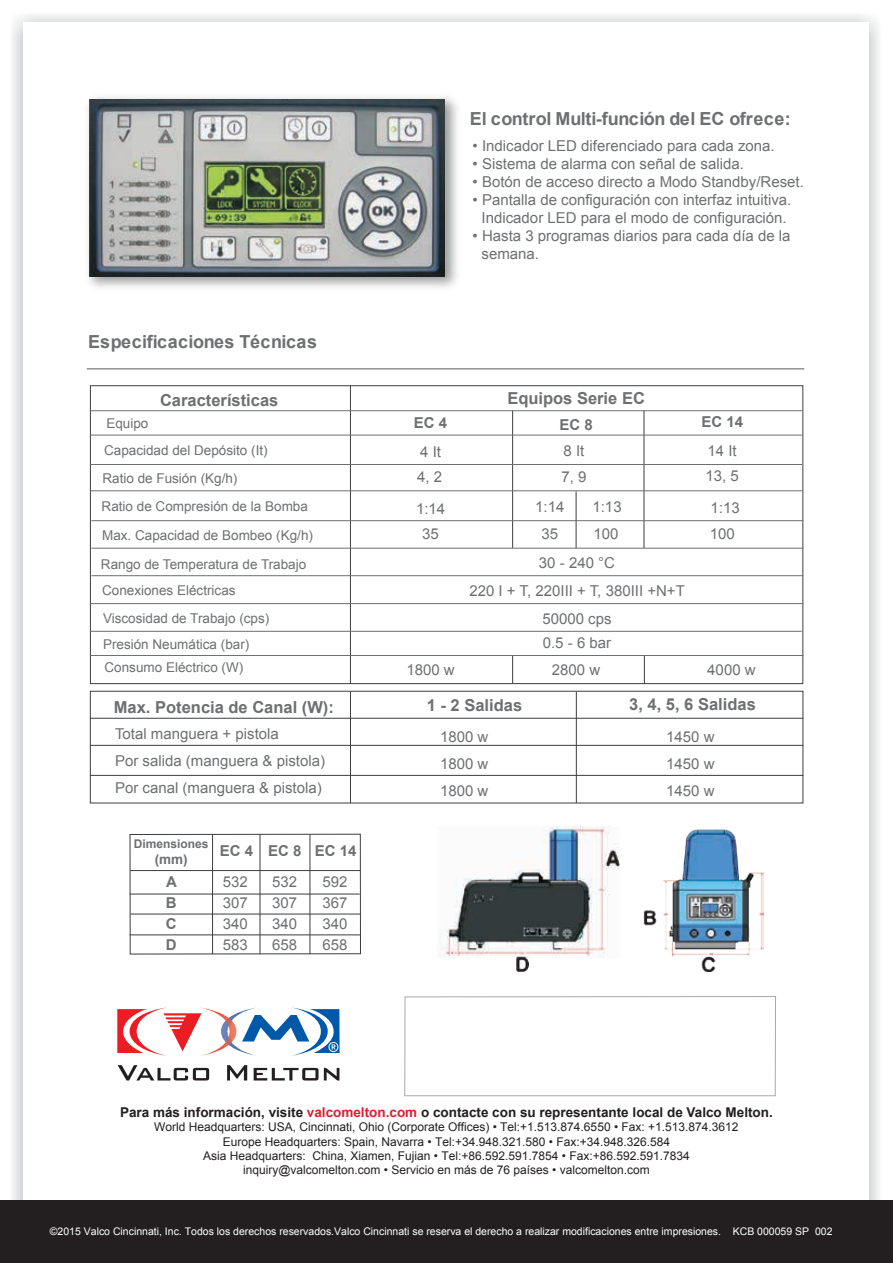
<style>
.page{position:relative;width:893px;height:1263px;background:#fff}
.page>*{position:absolute;margin:0;border:0;box-sizing:border-box;transform-origin:0 0}
.t1{font:700 18px "Arial";color:#6d6f71}
.t2{font:700 16.5px "Arial";color:#6d6f71}
.t3{font:15px/21px "Arial";color:#6d6f71}
.t4{font:700 15px/21px "Arial";color:#6d6f71;text-align:justify}
.t5{font:13.5px/27.8px "Arial";color:#6d6f71}
.t6{font:700 13.5px "Arial";color:#231f20}
.t7{font:700 13.5px "Arial";color:#6d6f71}
.t8{font:12px/14.4px "Arial";color:#231f20;text-align:center}
.t9{font:700 12px "Arial";color:#6d6f71}
.t10{font:10.5px "Arial";color:#fff}
.s1{color:#de1e33}
</style>
<div class="page">
<div style="left:0;top:1200px;width:893px;height:63px;background:#231f20"></div>
<img style="left:236px;top:1011px;width:6px;height:41px">
<img style="left:201px;top:1007px;width:35px;height:49px">
<svg style="left:118px;top:1065px;width:221px;height:15px"></svg>
<svg style="left:117px;top:1007px;width:84px;height:49px"></svg>
<svg style="left:242px;top:1007px;width:98px;height:49px"></svg>
<div style="left:405px;top:996px;width:371px;height:100px;border:1px solid #a7a9ac"></div>
<hr style="left:87px;top:368px;width:717px;height:1px;background:#6d6f71">
<img style="left:87px;top:96px;width:371px;height:192px">
<img style="left:90px;top:99px;width:355px;height:178px">
<img style="left:438px;top:826px;width:325px;height:145px">
<svg style="left:129px;top:13px;width:232px;height:942px"></svg>
<svg style="left:90px;top:385px;width:714px;height:299px"></svg>
<hr style="left:90px;top:435px;width:712px;height:1px;background:#6d6f71">
<hr style="left:90px;top:464px;width:712px;height:1px;background:#6d6f71">
<hr style="left:90px;top:490px;width:712px;height:1px;background:#6d6f71">
<hr style="left:91px;top:520px;width:712px;height:1px;background:#6d6f71">
<hr style="left:91px;top:548px;width:712px;height:1px;background:#6d6f71">
<hr style="left:91px;top:575px;width:712px;height:1px;background:#6d6f71">
<hr style="left:90px;top:603px;width:713px;height:1px;background:#6d6f71">
<hr style="left:90px;top:631px;width:712px;height:1px;background:#6d6f71">
<hr style="left:91px;top:655px;width:712px;height:1px;background:#6d6f71">
<hr style="left:90px;top:410px;width:712px;height:1px;background:#6d6f71">
<svg style="left:90px;top:690px;width:714px;height:114px"></svg>
<hr style="left:350px;top:692px;width:1px;height:111px;background:#3f3d3e">
<hr style="left:90px;top:745px;width:713px;height:1px;background:#3f3d3e">
<hr style="left:90px;top:718px;width:713px;height:1px;background:#3f3d3e">
<hr style="left:576px;top:692px;width:1px;height:111px;background:#3f3d3e">
<hr style="left:90px;top:775px;width:713px;height:1px;background:#3f3d3e">
<p class="t1" style="left:470px;top:106px;width:322px">El control Multi-función del EC ofrece:</p>
<p class="t1" style="left:88px;top:330px;width:230px">Especificaciones Técnicas</p>
<p class="t3" style="left:473px;top:135px;width:304px">• Indicador LED diferenciado para cada zona.</p>
<p class="t3" style="left:473px;top:153px;width:273px">• Sistema de alarma con señal de salida.</p>
<p class="t3" style="left:473px;top:171px;width:333px">• Botón de acceso directo a Modo Standby/Reset.</p>
<p class="t3" style="left:473px;top:191px;width:320px;line-height:18px;text-align:center">• Pantalla de configuración con interfaz intuitiva.<br>Indicador LED para el modo de configuración.</p>
<p class="t3" style="left:482px;top:227px;width:310px;line-height:18px;text-indent:-9px">• Hasta 3 programas diarios para cada día de la semana.</p>
<p class="t2" style="left:160px;top:389px;width:120px">Características</p>
<p class="t2" style="left:507px;top:387px;width:139px">Equipos Serie EC</p>
<p class="t5" style="left:104px;top:436px;width:165px">Capacidad del Depósito (It)</p>
<p class="t4" style="left:414px;top:413px;width:35px">EC 4</p>
<p class="t3" style="left:417px;top:440px;width:27px;line-height:25px">4 It<br>4, 2</p>
<p class="t3" style="left:416px;top:496px;width:31px;line-height:25.3px;text-align:center">1:14<br>35</p>
<p class="t5" style="left:106px;top:409px;width:44px">Equipo</p>
<p class="t4" style="left:559px;top:415px;width:35px">EC 8</p>
<p class="t3" style="left:561px;top:438px;width:27px;line-height:25.7px">8 It<br>7, 9</p>
<p class="t3" style="left:535px;top:497px;width:31px">1:14</p>
<p class="t3" style="left:592px;top:497px;width:31px">1:13</p>
<p class="t3" style="left:541px;top:524px;width:18px">35</p>
<p class="t3" style="left:593px;top:523px;width:27px">100</p>
<p class="t5" style="left:102px;top:464px;width:208px">Ratio de Fusión (Kg/h)<br>Ratio de Compresión de la Bomba</p>
<p class="t5" style="left:101px;top:521px;width:214px;line-height:29px">Max. Capacidad de Bombeo (Kg/h)<br>Rango de Temperatura de Trabajo</p>
<p class="t5" style="left:102px;top:576px;width:169px">Conexiones Eléctricas<br>Viscosidad de Trabajo (cps)</p>
<p class="t5" style="left:103px;top:632px;width:148px;line-height:23.9px">Presión Neumática (bar)<br>Consumo Eléctrico (W)</p>
<p class="t3" style="left:539px;top:552px;width:78px">30 - 240 °C</p>
<p class="t3" style="left:469px;top:580px;width:217px">220 I + T, 220III + T, 380III +N+T</p>
<p class="t3" style="left:542px;top:607px;width:71px;line-height:23.5px">50000 cps<br>0.5 - 6 bar</p>
<p class="t3" style="left:406px;top:659px;width:50px">1800 w</p>
<p class="t3" style="left:552px;top:660px;width:50px">2800 w</p>
<p class="t4" style="left:701px;top:412px;width:43px">EC 14</p>
<p class="t3" style="left:705px;top:438px;width:35px;line-height:25.5px">14 It<br>13, 5</p>
<p class="t3" style="left:710px;top:494px;width:32px;line-height:26.5px">1:13<br>100</p>
<p class="t3" style="left:707px;top:659px;width:50px">4000 w</p>
<p class="t2" style="left:114px;top:696px;width:222px">Max. Potencia de Canal (W):</p>
<p class="t3" style="left:115px;top:720px;width:212px;line-height:27px">Total manguera + pistola<br>Por salida (manguera &amp; pistola)<br>Por canal (manguera &amp; pistola)</p>
<p class="t9" style="left:134px;top:836px;width:76px">Dimensiones</p>
<p class="t7" style="left:155px;top:850px;width:34px">(mm)</p>
<p class="t4" style="left:166px;top:871px;width:13px">A B C D</p>
<p class="t4" style="left:220px;top:840px;width:138px">EC 4 EC 8 EC 14</p>
<p class="t3" style="left:223px;top:871px;width:27px;text-align:justify">532<br>307<br>340<br>583</p>
<p class="t3" style="left:272px;top:871px;width:27px;text-align:justify">532<br>307<br>340<br>658</p>
<p class="t3" style="left:322px;top:871px;width:27px;text-align:justify">592<br>367<br>340<br>658</p>
<p class="t2" style="left:427px;top:694px;width:97px">1 - 2 Salidas</p>
<p class="t2" style="left:629px;top:693px;width:128px">3, 4, 5, 6 Salidas</p>
<p class="t3" style="left:666px;top:723px;width:50px;line-height:27px;text-align:justify">1450 w 1450 w 1450 w</p>
<p class="t3" style="left:440px;top:723px;width:50px;line-height:27px;text-align:justify">1800 w 1800 w 1800 w</p>
<p class="t6" style="left:120px;top:1103px;width:654px">Para más información, visite <span class="s1">valcomelton.com</span> o contacte con su representante local de Valco Melton.</p>
<p class="t8" style="left:154px;top:1120px;width:586px">World Headquarters: USA, Cincinnati, Ohio (Corporate Offices) • Tel:+1.513.874.6550 • Fax: +1.513.874.3612<br>Europe Headquarters: Spain, Navarra • Tel:+34.948.321.580 • Fax:+34.948.326.584<br>Asia Headquarters: China, Xiamen, Fujian • Tel:+86.592.591.7854 • Fax:+86.592.591.7834 inquiry@valcomelton.com • Servicio en más de 76 países • valcomelton.com</p>
<p class="t10" style="left:50px;top:1224px;width:784px">©2015 Valco Cincinnati, Inc. Todos los derechos reservados.Valco Cincinnati se reserva el derecho a realizar modificaciones entre impresiones. KCB 000059 SP 002</p>
</div>
